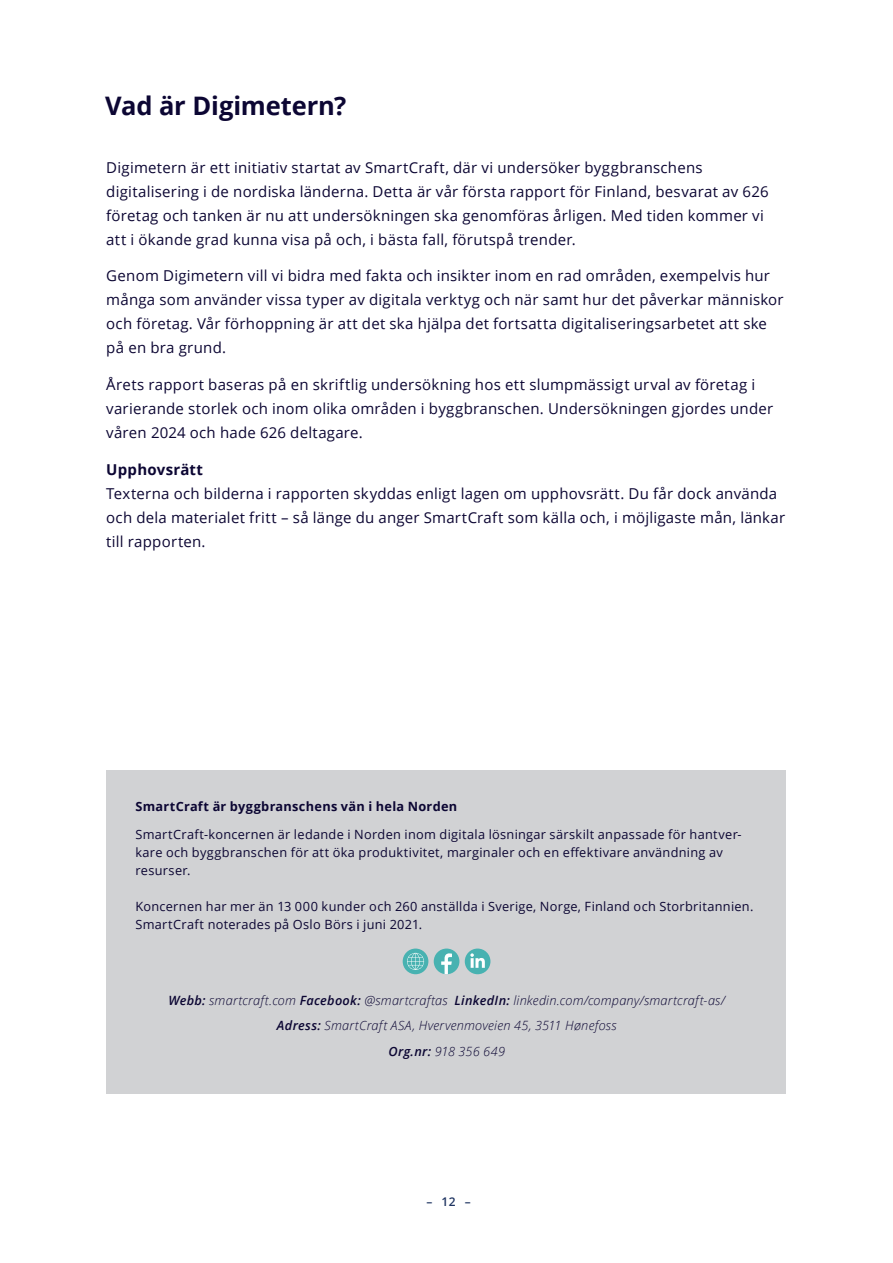
<style>
.page{position:relative;width:893px;height:1263px;background:#fff}
.page>*{position:absolute;margin:0;border:0;box-sizing:border-box;transform-origin:0 0}
.t1{font:700 25.5px "Open Sans";letter-spacing:-.005em;color:#0c0633}
.t2{font:15px/24px "Open Sans";letter-spacing:.015em;color:#0c0633}
.t3{font:700 15px "Open Sans";letter-spacing:.015em;color:#0c0633}
.t4{font:12.75px/18px "Open Sans";letter-spacing:.025em;color:#0c0633}
.t5{font:italic 300 12.75px/25.5px "Open Sans";letter-spacing:.02em;color:#0c0633;text-align:center}
.t6{font:700 12.75px "Open Sans";letter-spacing:.025em;color:#0c0633}
.t7{font:600 12px "Open Sans";color:#1f3461}
.s1{font-weight:600}
</style>
<div class="page">
<div style="left:106px;top:770px;width:680px;height:324px;background:#d1d2d4"></div>
<div style="left:434px;top:948px;width:25px;height:26px;background:#48b2b1;border-radius:50%"></div>
<svg style="left:441px;top:953px;width:11px;height:21px"></svg>
<div style="left:403px;top:948px;width:25px;height:26px;background:#48b2b1;border-radius:50%"></div>
<svg style="left:407px;top:953px;width:17px;height:17px"></svg>
<div style="left:465px;top:948px;width:25px;height:26px;background:#48b2b1;border-radius:50%"></div>
<svg style="left:470px;top:953px;width:15px;height:15px"></svg>
<h1 class="t1" style="left:105px;top:88px;width:243px">Vad är Digimetern?</h1>
<p class="t2" style="left:106px;top:155px;width:664px">Digimetern är ett initiativ startat av SmartCraft, där vi undersöker byggbranschens digitalisering i de nordiska länderna. Detta är vår första rapport för Finland, besvarat av 626 företag och tanken är nu att undersökningen ska genomföras årligen. Med tiden kommer vi att i ökande grad kunna visa på och, i bästa fall, förutspå trender.</p>
<p class="t2" style="left:106px;top:263px;width:679px">Genom Digimetern vill vi bidra med fakta och insikter inom en rad områden, exempelvis hur många som använder vissa typer av digitala verktyg och när samt hur det påverkar människor och företag. Vår förhoppning är att det ska hjälpa det fortsatta digitaliseringsarbetet att ske på en bra grund.</p>
<p class="t2" style="left:106px;top:372px;width:668px">Årets rapport baseras på en skriftlig undersökning hos ett slumpmässigt urval av företag i varierande storlek och inom olika områden i byggbranschen. Undersökningen gjordes under våren 2024 och hade 626 deltagare.</p>
<p class="t3" style="left:106px;top:459px;width:98px">Upphovsrätt</p>
<p class="t2" style="left:106px;top:481px;width:680px">Texterna och bilderna i rapporten skyddas enligt lagen om upphovsrätt. Du får dock använda och dela materialet fritt – så länge du anger SmartCraft som källa och, i möjligaste mån, länkar till rapporten.</p>
<p class="t6" style="left:135px;top:797px;width:323px">SmartCraft är byggbranschens vän i hela Norden</p>
<p class="t4" style="left:135px;top:825px;width:608px">SmartCraft-koncernen är ledande i Norden inom digitala lösningar särskilt anpassade för hantver&shy;kare och byggbranschen för att öka produktivitet, marginaler och en effektivare användning av resurser.</p>
<p class="t4" style="left:135px;top:897px;width:619px">Koncernen har mer än 13 000 kunder och 260 anställda i Sverige, Norge, Finland och Storbritannien.<br>SmartCraft noterades på Oslo Börs i juni 2021.</p>
<p class="t5" style="left:168px;top:987px;width:558px"><span class="s1">Webb:</span> smartcraft.com <span class="s1">Facebook:</span> @smartcraftas <span class="s1">LinkedIn:</span> linkedin.com/company/smartcraft-as/<br><span class="s1">Adress:</span> SmartCraft ASA, Hvervenmoveien 45, 3511 Hønefoss<br><span class="s1">Org.nr:</span> 918 356 649</p>
<p class="t7" style="left:426px;top:1194px;width:46px">– 12 –</p>
</div>
